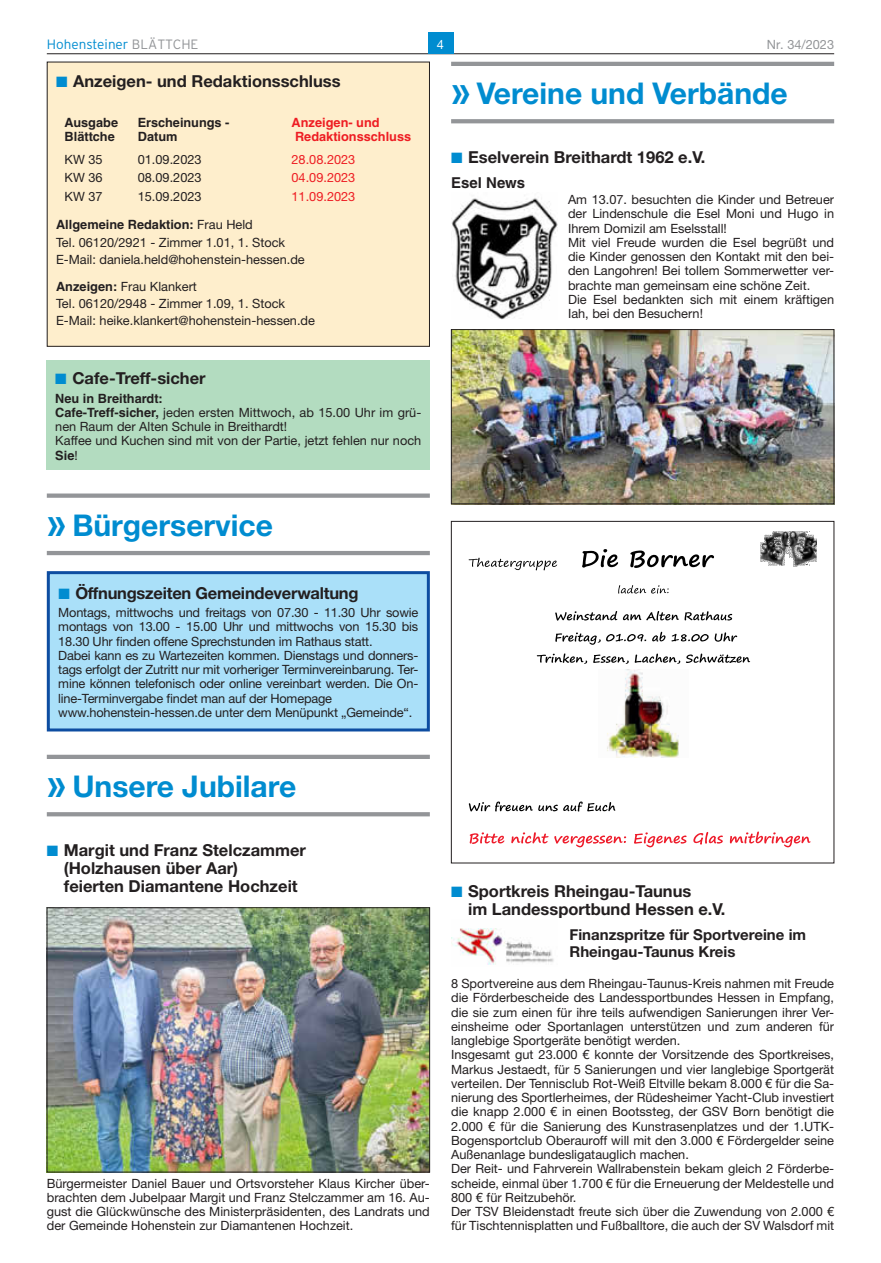
<style>
.page{position:relative;width:881px;height:1263px;background:#fff}
.page>*{position:absolute;margin:0;border:0;box-sizing:border-box;transform-origin:0 0}
.t1{font:700 30px "Helvetica Neue LT";color:#008cd0}
.t2{font:700 16.5px/18px "Helvetica Neue LT";color:#231f20}
.t3{font:700 15px/16.5px "Helvetica Neue LT";color:#231f20}
.t4{font:700 15px "Helvetica LT";color:#231f20}
.t5{font:300 13.5px "Interstate";color:#008cd0}
.t6{font:12.75px/14.2px "Helvetica Neue LT";color:#231f20}
.t7{font:700 12.75px/14.2px "Helvetica LT";color:#231f20}
.t8{font:12.75px "Helvetica Neue LT";color:#ee1d23}
.t9{font:700 12.75px/14.2px "Helvetica LT";color:#ee1d23}
.t10{font:12.75px "Helvetica Neue LT";color:#939598}
.t11{font:12.75px "Helvetica Neue LT";color:#fff}
.s1{color:#939598}
.s2{color:#008cd0}
.s3{font-family:"Helvetica Neue LT";font-weight:400}
.s4{font-family:"Helvetica LT";font-weight:700}
.s5{font-family:"Interstate";font-size:36px}
</style>
<div class="page">
<hr style="left:47px;top:54px;width:786px;height:1px;background:#231f20">
<div style="left:427px;top:32px;width:26px;height:22px;background:#008cd0"></div>
<div style="left:47px;top:493px;width:382px;height:5px;background:#939598"></div>
<hr style="left:47px;top:551px;width:382px;height:4px;background:#939598">
<hr style="left:47px;top:755px;width:382px;height:4px;background:#939598">
<svg style="left:47px;top:812px;width:382px;height:4px;background:#97989b"></svg>
<div style="left:47px;top:62px;width:382px;height:284px;background:#feeecc"></div>
<div style="left:47px;top:360px;width:382px;height:110px;background:#b3dcc0"></div>
<div style="left:48px;top:573px;width:380px;height:157px;background:#aae0f9"></div>
<div style="left:47px;top:571px;width:382px;height:160px;border:3px solid #0d4da1"></div>
<img style="left:49px;top:909px;width:378px;height:261px">
<div style="left:47px;top:907px;width:382px;height:265px;border:1px solid #231f20"></div>
<hr style="left:451px;top:62px;width:382px;height:4px;background:#939598">
<svg style="left:451px;top:119px;width:382px;height:4px;background:#96989b"></svg>
<img style="left:451px;top:198px;width:106px;height:122px">
<img style="left:453px;top:331px;width:378px;height:171px">
<div style="left:451px;top:329px;width:382px;height:175px;border:1px solid #231f20"></div>
<svg style="left:468px;top:558px;width:89px;height:12px"></svg>
<svg style="left:582px;top:549px;width:36px;height:19px"></svg>
<svg style="left:630px;top:550px;width:83px;height:18px"></svg>
<svg style="left:618px;top:585px;width:50px;height:9px"></svg>
<svg style="left:555px;top:611px;width:123px;height:10px"></svg>
<svg style="left:684px;top:611px;width:47px;height:9px"></svg>
<svg style="left:555px;top:632px;width:91px;height:13px"></svg>
<svg style="left:652px;top:632px;width:13px;height:9px"></svg>
<svg style="left:671px;top:634px;width:37px;height:7px"></svg>
<svg style="left:714px;top:632px;width:23px;height:10px"></svg>
<svg style="left:536px;top:653px;width:51px;height:11px"></svg>
<svg style="left:593px;top:654px;width:35px;height:10px"></svg>
<svg style="left:634px;top:653px;width:115px;height:11px"></svg>
<svg style="left:468px;top:801px;width:64px;height:10px"></svg>
<svg style="left:538px;top:805px;width:19px;height:6px"></svg>
<svg style="left:563px;top:801px;width:52px;height:10px"></svg>
<svg style="left:469px;top:832px;width:35px;height:12px"></svg>
<svg style="left:511px;top:832px;width:37px;height:11px"></svg>
<svg style="left:554px;top:835px;width:72px;height:12px"></svg>
<svg style="left:634px;top:832px;width:52px;height:15px"></svg>
<svg style="left:693px;top:832px;width:29px;height:12px"></svg>
<svg style="left:729px;top:831px;width:81px;height:16px"></svg>
<img style="left:760px;top:532px;width:56px;height:35px">
<img style="left:607px;top:669px;width:72px;height:88px">
<div style="left:451px;top:521px;width:382px;height:342px;border:1px solid #231f20"></div>
<img style="left:451px;top:928px;width:103px;height:37px">
<p class="t5" style="left:47px;top:36px;width:153px">Hohensteiner <span class="s1">BLÄTTCHE</span></p>
<p class="t11" style="left:437px;top:36px;width:9px">4</p>
<p class="t10" style="left:766px;top:36px;width:69px">Nr. 34/2023</p>
<p class="t2" style="left:56px;top:72px;width:286px"><span class="s2">■</span> Anzeigen- und Redaktionsschluss</p>
<p class="t7" style="left:65px;top:115px;width:55px">Ausgabe<br>Blättche</p>
<p class="t7" style="left:138px;top:115px;width:93px">Erscheinungs -<br>Datum</p>
<p class="t9" style="left:291px;top:115px;width:121px">Anzeigen- und<br>Redaktionsschluss</p>
<p class="t6" style="left:65px;top:152px;width:40px">KW 35</p>
<p class="t6" style="left:138px;top:152px;width:65px">01.09.2023</p>
<p class="t8" style="left:291px;top:152px;width:65px">28.08.2023</p>
<p class="t6" style="left:65px;top:171px;width:40px">KW 36</p>
<p class="t6" style="left:138px;top:171px;width:65px">08.09.2023</p>
<p class="t8" style="left:291px;top:170px;width:65px">04.09.2023</p>
<p class="t6" style="left:65px;top:189px;width:40px">KW 37</p>
<p class="t6" style="left:138px;top:189px;width:65px">15.09.2023</p>
<p class="t8" style="left:291px;top:189px;width:65px">11.09.2023</p>
<p class="t7" style="left:56px;top:218px;width:198px">Allgemeine Redaktion: <span class="s3">Frau Held</span></p>
<p class="t6" style="left:56px;top:233px;width:250px;line-height:17.2px">Tel. 06120/2921 - Zimmer 1.01, 1. Stock<br>E-Mail: daniela.held@hohenstein-hessen.de</p>
<p class="t6" style="left:56px;top:278px;width:260px;line-height:17.2px"><span class="s4">Anzeigen:</span> Frau Klankert<br>Tel. 06120/2948 - Zimmer 1.09, 1. Stock<br>E-Mail: heike.klankert@hohenstein-hessen.de</p>
<h1 class="t1" style="left:451px;top:75px;width:338px"><span class="s5">»</span> Vereine und Verbände</h1>
<p class="t2" style="left:451px;top:147px;width:255px"><span class="s2">■</span> Eselverein Breithardt 1962 e.V.</p>
<p class="t4" style="left:451px;top:173px;width:75px">Esel News</p>
<p class="t6" style="left:568px;top:192px;width:267px">Am 13.07. besuchten die Kinder und Betreuer der Lindenschule die Esel Moni und Hugo in Ihrem Domizil am Eselsstall!<br>Mit viel Freude wurden die Esel begrüßt und die Kinder genossen den Kontakt mit den bei&shy;den Langohren! Bei tollem Sommerwetter ver&shy;brachte man gemeinsam eine schöne Zeit.<br>Die Esel bedankten sich mit einem kräftigen Iah, bei den Besuchern!</p>
<p class="t2" style="left:55px;top:369px;width:152px"><span class="s2">■</span> Cafe-Treff-sicher</p>
<p class="t7" style="left:55px;top:391px;width:109px">Neu in Breithardt:</p>
<p class="t6" style="left:55px;top:405px;width:367px"><span class="s4">Cafe-Treff-sicher,</span> jeden ersten Mittwoch, ab 15.00 Uhr im grü&shy;nen Raum der Alten Schule in Breithardt!<br>Kaffee und Kuchen sind mit von der Partie, jetzt fehlen nur noch</p>
<p class="t7" style="left:55px;top:448px;width:24px">Sie<span class="s3">!</span></p>
<h1 class="t1" style="left:47px;top:507px;width:228px"><span class="s5">»</span> Bürgerservice</h1>
<p class="t2" style="left:58px;top:583px;width:301px"><span class="s2">■</span> Öffnungszeiten Gemeindeverwaltung</p>
<p class="t6" style="left:58px;top:605px;width:361px">Montags, mittwochs und freitags von 07.30 - 11.30 Uhr sowie montags von 13.00 - 15.00 Uhr und mittwochs von 15.30 bis 18.30 Uhr finden offene Sprechstunden im Rathaus statt.<br>Dabei kann es zu Wartezeiten kommen. Dienstags und donners&shy;tags erfolgt der Zutritt nur mit vorheriger Terminvereinbarung. Ter&shy;mine können telefonisch oder online vereinbart werden. Die On&shy;line-Terminvergabe findet man auf der Homepage www.hohenstein-hessen.de unter dem Menüpunkt „Gemeinde“.</p>
<h1 class="t1" style="left:47px;top:768px;width:251px"><span class="s5">»</span> Unsere Jubilare</h1>
<p class="t2" style="left:64px;top:840px;width:243px;text-indent:-17px"><span class="s2">■</span> Margit und Franz Stelczammer (Holzhausen über Aar)<br>feierten Diamantene Hochzeit</p>
<p class="t6" style="left:47px;top:1176px;width:384px;text-align:justify">Bürgermeister Daniel Bauer und Ortsvorsteher Klaus Kircher über&shy;brachten dem Jubelpaar Margit und Franz Stelczammer am 16. Au&shy;gust die Glückwünsche des Ministerpräsidenten, des Landrats und der Gemeinde Hohenstein zur Diamantenen Hochzeit.</p>
<p class="t2" style="left:468px;top:882px;width:258px;text-indent:-17px"><span class="s2">■</span> Sportkreis Rheingau-Taunus<br>im Landessportbund Hessen e.V.</p>
<p class="t3" style="left:569px;top:926px;width:238px">Finanzspritze für Sportvereine im<br>Rheingau-Taunus Kreis</p>
<p class="t6" style="left:451px;top:976px;width:384px">8 Sportvereine aus dem Rheingau-Taunus-Kreis nahmen mit Freude die Förderbescheide des Landessportbundes Hessen in Empfang, die sie zum einen für ihre teils aufwendigen Sanierungen ihrer Ver&shy;einsheime oder Sportanlagen unterstützen und zum anderen für langlebige Sportgeräte benötigt werden.<br>Insgesamt gut 23.000 € konnte der Vorsitzende des Sportkreises, Markus Jestaedt, für 5 Sanierungen und vier langlebige Sportgerät verteilen. Der Tennisclub Rot-Weiß Eltville bekam 8.000 € für die Sa&shy;nierung des Sportlerheimes, der Rüdesheimer Yacht-Club investiert die knapp 2.000 € in einen Bootssteg, der GSV Born benötigt die 2.000 € für die Sanierung des Kunstrasenplatzes und der 1.UTK-Bogensportclub Oberauroff will mit den 3.000 € Fördergelder seine Außenanlage bundesligatauglich machen.<br>Der Reit- und Fahrverein Wallrabenstein bekam gleich 2 Förderbe&shy;scheide, einmal über 1.700 € für die Erneuerung der Meldestelle und 800 € für Reitzubehör.<br>Der TSV Bleidenstadt freute sich über die Zuwendung von 2.000 € für Tischtennisplatten und Fußballtore, die auch der SV Walsdorf mit</p>
</div>
